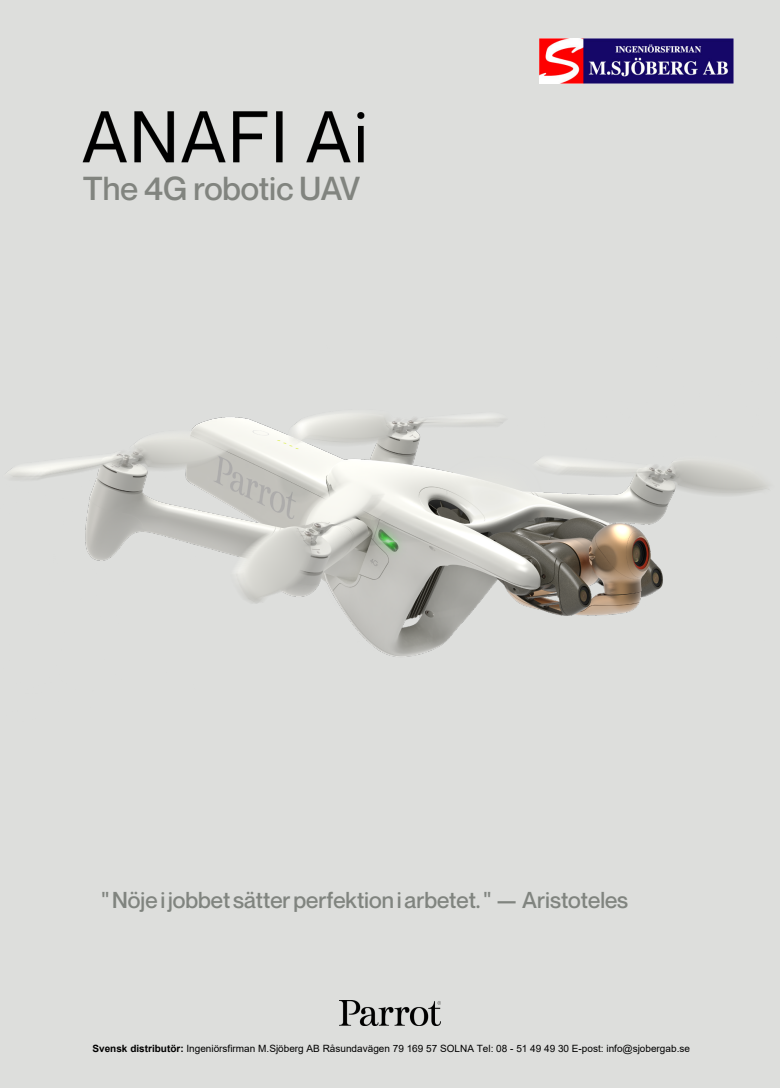
<style>
.page{position:relative;width:780px;height:1088px;background:#fff}
.page>*{position:absolute;margin:0;border:0;box-sizing:border-box;transform-origin:0 0}
.Style_de_paragraphe{font:500 32.5px "Neue Montreal";color:#81847f}
.Style_de_paragraphe-2{font:500 22.5px "Neue Montreal";color:#80847f}
.t1{font:10px "Arial";color:#000}
.s1{font-weight:700}
</style>
<div class="page">
<div style="left:0;top:0;width:780px;height:1087px;background:#dddedc"></div>
<img style="left:11px;top:413px;width:756px;height:244px">
<img style="left:339px;top:1000px;width:102px;height:26px">
<img style="left:83px;top:111px;width:282px;height:52px">
<img style="left:539px;top:39px;width:194px;height:45px">
<p class="Style_de_paragraphe" style="left:83px;top:168px;width:279px">The 4G robotic UAV</p>
<p class="Style_de_paragraphe-2" style="left:102px;top:886px;width:528px">"Nöje i jobbet sätter perfektion i arbetet. " — Aristoteles</p>
<p class="t1" style="left:92px;top:1041px;width:599px"><span class="s1">Svensk distributör:</span> Ingeniörsfirman M.Sjöberg AB Råsundavägen 79 169 57 SOLNA Tel: 08 - 51 49 49 30 E-post: info@sjobergab.se</p>
</div>
